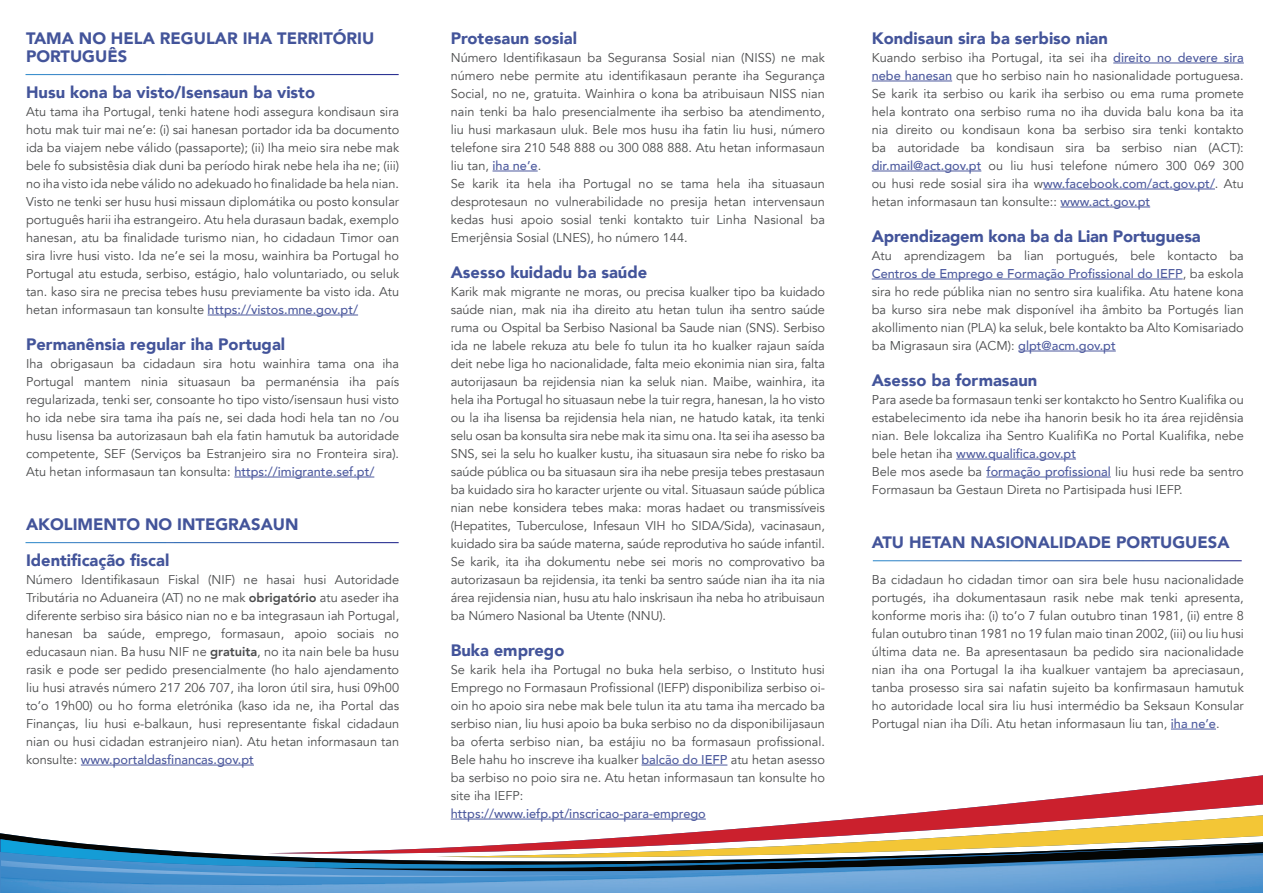
<style>
.page{position:relative;width:1263px;height:893px;background:#fff}
.page>*{position:absolute;margin:0;border:0;box-sizing:border-box;transform-origin:0 0}
.t1{font:900 16.5px/18px "Avenir";color:#43549a}
.t2{font:12.75px/18px "Avenir";color:#4b4c4d;text-align:justify}
.t3{font:500 12.75px "Avenir";color:#4d5a9e}
.s1{font-weight:500;color:#4d5a9e}
.s2{font-weight:800}
</style>
<div class="page">
<svg style="left:641px;top:764px;width:622px;height:39px"></svg>
<svg style="left:936px;top:803px;width:327px;height:8px;fill:#cb202d"></svg>
<img style="left:1px;top:875px;width:1262px;height:18px">
<svg style="left:1px;top:811px;width:1262px;height:64px"></svg>
<svg style="left:1px;top:839px;width:1262px;height:29px"></svg>
<img style="left:1px;top:860px;width:826px;height:17px">
<hr style="left:208px;top:315px;width:150px;height:1px;background:#4d5a9e">
<hr style="left:234px;top:477px;width:140px;height:1px;background:#4d5a9e">
<hr style="left:81px;top:765px;width:173px;height:1px;background:#4d5a9e">
<hr style="left:492px;top:171px;width:46px;height:1px;background:#4d5a9e">
<hr style="left:641px;top:765px;width:86px;height:1px;background:#4d5a9e">
<hr style="left:451px;top:819px;width:255px;height:1px;background:#4d5a9e">
<hr style="left:1113px;top:63px;width:131px;height:1px;background:#4d5a9e">
<hr style="left:872px;top:81px;width:80px;height:1px;background:#4d5a9e">
<hr style="left:872px;top:171px;width:109px;height:1px;background:#4d5a9e">
<hr style="left:1043px;top:189px;width:172px;height:1px;background:#4d5a9e">
<hr style="left:1060px;top:207px;width:90px;height:1px;background:#4d5a9e">
<hr style="left:872px;top:279px;width:311px;height:1px;background:#4d5a9e">
<hr style="left:1018px;top:351px;width:98px;height:1px;background:#4d5a9e">
<hr style="left:956px;top:459px;width:120px;height:1px;background:#4d5a9e">
<hr style="left:986px;top:477px;width:125px;height:1px;background:#4d5a9e">
<hr style="left:1171px;top:729px;width:45px;height:1px;background:#4d5a9e">
<p class="t1" style="left:26px;top:29px;width:350px">TAMA NO HELA REGULAR IHA TERRITÓRIU<br>PORTUGUÊS</p>
<p class="t1" style="left:26px;top:83px;width:290px">Husu kona ba visto/Isensaun ba visto</p>
<p class="t2" style="left:26px;top:103px;width:375px">Atu tama iha Portugal, tenki hatene hodi assegura kondisaun sira hotu mak tuir mai ne’e: (i) sai hanesan portador ida ba documento ida ba viajem nebe válido (passaporte); (ii) Iha meio sira nebe mak bele fo subsistêsia diak duni ba período hirak nebe hela iha ne; (iii) no iha visto ida nebe válido no adekuado ho finalidade ba hela nian.<br>Visto ne tenki ser husu husi missaun diplomátika ou posto konsular português harii iha estrangeiro. Atu hela durasaun badak, exemplo hanesan, atu ba finalidade turismo nian, ho cidadaun Timor oan sira livre husi visto. Ida ne’e sei la mosu, wainhira ba Portugal ho Portugal atu estuda, serbiso, estágio, halo voluntariado, ou seluk tan. kaso sira ne precisa tebes husu previamente ba visto ida. Atu hetan informasaun tan konsulte <span class="s1">https://vistos.mne.gov.pt/</span></p>
<p class="t1" style="left:26px;top:335px;width:261px">Permanênsia regular iha Portugal</p>
<p class="t2" style="left:26px;top:355px;width:375px">Iha obrigasaun ba cidadaun sira hotu wainhira tama ona iha Portugal mantem ninia situasaun ba permanénsia iha país regularizada, tenki ser, consoante ho tipo visto/isensaun husi visto ho ida nebe sira tama iha país ne, sei dada hodi hela tan no /ou husu lisensa ba autorizasaun bah ela fatin hamutuk ba autoridade competente, SEF (Serviços ba Estranjeiro sira no Fronteira sira).<br>Atu hetan informasaun tan konsulta: <span class="s1">https://imigrante.sef.pt/</span></p>
<p class="t1" style="left:26px;top:515px;width:274px">AKOLIMENTO NO INTEGRASAUN</p>
<p class="t1" style="left:26px;top:551px;width:145px">Identificação fiscal</p>
<p class="t2" style="left:26px;top:571px;width:375px">Número Identifikasaun Fiskal (NIF) ne hasai husi Autoridade Tributária no Aduaneira (AT) no ne mak <span class="s2">obrigatório</span> atu aseder iha diferente serbiso sira básico nian no e ba integrasaun iah Portugal, hanesan ba saúde, emprego, formasaun, apoio sociais no educasaun nian. Ba husu NIF ne <span class="s2">gratuita</span>, no ita nain bele ba husu rasik e pode ser pedido presencialmente (ho halo ajendamento liu husi através número 217 206 707, iha loron útil sira, husi 09h00 to’o 19h00) ou ho forma eletrónika (kaso ida ne, iha Portal das Finanças, liu husi e-balkaun, husi representante fiskal cidadaun nian ou husi cidadan estranjeiro nian). Atu hetan informasaun tan konsulte: <span class="s1">www.portaldasfinancas.gov.pt</span></p>
<p class="t1" style="left:451px;top:29px;width:128px">Protesaun sosial</p>
<p class="t2" style="left:451px;top:49px;width:376px">Número Identifikasaun ba Seguransa Sosial nian (NISS) ne mak número nebe permite atu identifikasaun perante iha Segurança Social, no ne, gratuita. Wainhira o kona ba atribuisaun NISS nian nain tenki ba halo presencialmente iha serbiso ba atendimento, liu husi markasaun uluk. Bele mos husu iha fatin liu husi, número telefone sira 210 548 888 ou 300 088 888. Atu hetan informasaun liu tan, <span class="s1">iha ne’e</span>.</p>
<p class="t2" style="left:451px;top:175px;width:376px">Se karik ita hela iha Portugal no se tama hela iha situasaun desprotesaun no vulnerabilidade no presija hetan intervensaun kedas husi apoio sosial tenki kontakto tuir Linha Nasional ba Emerjênsia Sosial (LNES), ho número 144.</p>
<p class="t1" style="left:451px;top:263px;width:198px">Asesso kuidadu ba saúde</p>
<p class="t2" style="left:451px;top:283px;width:376px">Karik mak migrante ne moras, ou precisa kualker tipo ba kuidado saúde nian, mak nia iha direito atu hetan tulun iha sentro saúde ruma ou Ospital ba Serbiso Nasional ba Saude nian (SNS). Serbiso ida ne labele rekuza atu bele fo tulun ita ho kualker rajaun saída deit nebe liga ho nacionalidade, falta meio ekonimia nian sira, falta autorijasaun ba rejidensia nian ka seluk nian. Maibe, wainhira, ita hela iha Portugal ho situasaun nebe la tuir regra, hanesan, la ho visto ou la iha lisensa ba rejidensia hela nian, ne hatudo katak, ita tenki selu osan ba konsulta sira nebe mak ita simu ona. Ita sei iha asesso ba SNS, sei la selu ho kualker kustu, iha situasaun sira nebe fo risko ba saúde pública ou ba situasaun sira iha nebe presija tebes prestasaun ba kuidado sira ho karacter urjente ou vital. Situasaun saúde pública nian nebe konsidera tebes maka: moras hadaet ou transmissíveis (Hepatites, Tuberculose, Infesaun VIH ho SIDA/Sida), vacinasaun, kuidado sira ba saúde materna, saúde reprodutiva ho saúde infantil.<br>Se karik, ita iha dokumentu nebe sei moris no comprovativo ba autorizasaun ba rejidensia, ita tenki ba sentro saúde nian iha ita nia área rejidensia nian, husu atu halo inskrisaun iha neba ho atribuisaun ba Número Nasional ba Utente (NNU).</p>
<p class="t1" style="left:451px;top:641px;width:115px">Buka emprego</p>
<p class="t2" style="left:451px;top:661px;width:376px">Se karik hela iha Portugal no buka hela serbiso, o Instituto husi Emprego no Formasaun Profissional (IEFP) disponibiliza serbiso oi&shy;oin ho apoio sira nebe mak bele tulun ita atu tama iha mercado ba serbiso nian, liu husi apoio ba buka serbiso no da disponibilijasaun ba oferta serbiso nian, ba estájiu no ba formasaun profissional.<br>Bele hahu ho inscreve iha kualker <span class="s1">balcão do IEFP</span> atu hetan asesso ba serbiso no poio sira ne. Atu hetan informasaun tan konsulte ho site iha IEFP:</p>
<p class="t3" style="left:451px;top:803px;width:257px">https://www.iefp.pt/inscricao-para-emprego</p>
<p class="t1" style="left:872px;top:29px;width:238px">Kondisaun sira ba serbiso nian</p>
<p class="t2" style="left:872px;top:49px;width:374px">Kuando serbiso iha Portugal, ita sei iha <span class="s1">direito no devere sira nebe hanesan</span> que ho serbiso nain ho nasionalidade portuguesa.<br>Se karik ita serbiso ou karik iha serbiso ou ema ruma promete hela kontrato ona serbiso ruma no iha duvida balu kona ba ita nia direito ou kondisaun kona ba serbiso sira tenki kontakto ba autoridade ba kondisaun sira ba serbiso nian (ACT): <span class="s1">dir.mail@act.gov.pt</span> ou liu husi telefone número 300 069 300 ou husi rede sosial sira iha w<span class="s1">ww.facebook.com/act.gov.pt/</span>. Atu hetan informasaun tan konsulte:: <span class="s1">www.act.gov.pt</span></p>
<p class="t1" style="left:872px;top:227px;width:330px">Aprendizagem kona ba da Lian Portuguesa</p>
<p class="t2" style="left:872px;top:247px;width:374px">Atu aprendizagem ba lian portugués, bele kontacto ba <span class="s1">Centros de Emprego e Formação Profissional do IEFP</span>, ba eskola sira ho rede públika nian no sentro sira kualifika. Atu hatene kona ba kurso sira nebe mak disponível iha âmbito ba Portugés lian akollimento nian (PLA) ka seluk, bele kontakto ba Alto Komisariado ba Migrasaun sira (ACM): <span class="s1">glpt@acm.gov.pt</span></p>
<p class="t1" style="left:872px;top:371px;width:167px">Asesso ba formasaun</p>
<p class="t2" style="left:872px;top:391px;width:374px">Para asede ba formasaun tenki ser kontakcto ho Sentro Kualifika ou estabelecimento ida nebe iha hanorin besik ho ita área rejidênsia nian. Bele lokcaliza iha Sentro KualifiKa no Portal Kualifika, nebe bele hetan iha <span class="s1">www.qualifica.gov.pt</span></p>
<p class="t2" style="left:872px;top:463px;width:374px">Bele mos asede ba <span class="s1">formação profissional</span> liu husi rede ba sentro<br>Formasaun ba Gestaun Direta no Partisipada husi IEFP.</p>
<p class="t1" style="left:872px;top:533px;width:359px">ATU HETAN NASIONALIDADE PORTUGUESA</p>
<p class="t2" style="left:872px;top:571px;width:374px">Ba cidadaun ho cidadan timor oan sira bele husu nacionalidade portugés, iha dokumentasaun rasik nebe mak tenki apresenta, konforme moris iha: (i) to’o 7 fulan outubro tinan 1981, (ii) entre 8 fulan outubro tinan 1981 no 19 fulan maio tinan 2002, (iii) ou liu husi última data ne. Ba apresentasaun ba pedido sira nacionalidade nian iha ona Portugal la iha kualkuer vantajem ba apreciasaun, tanba prosesso sira sai nafatin sujeito ba konfirmasaun hamutuk ho autoridade local sira liu husi intermédio ba Seksaun Konsular Portugal nian iha Díli. Atu hetan informasaun liu tan, <span class="s1">iha ne’e</span>.</p>
</div>
